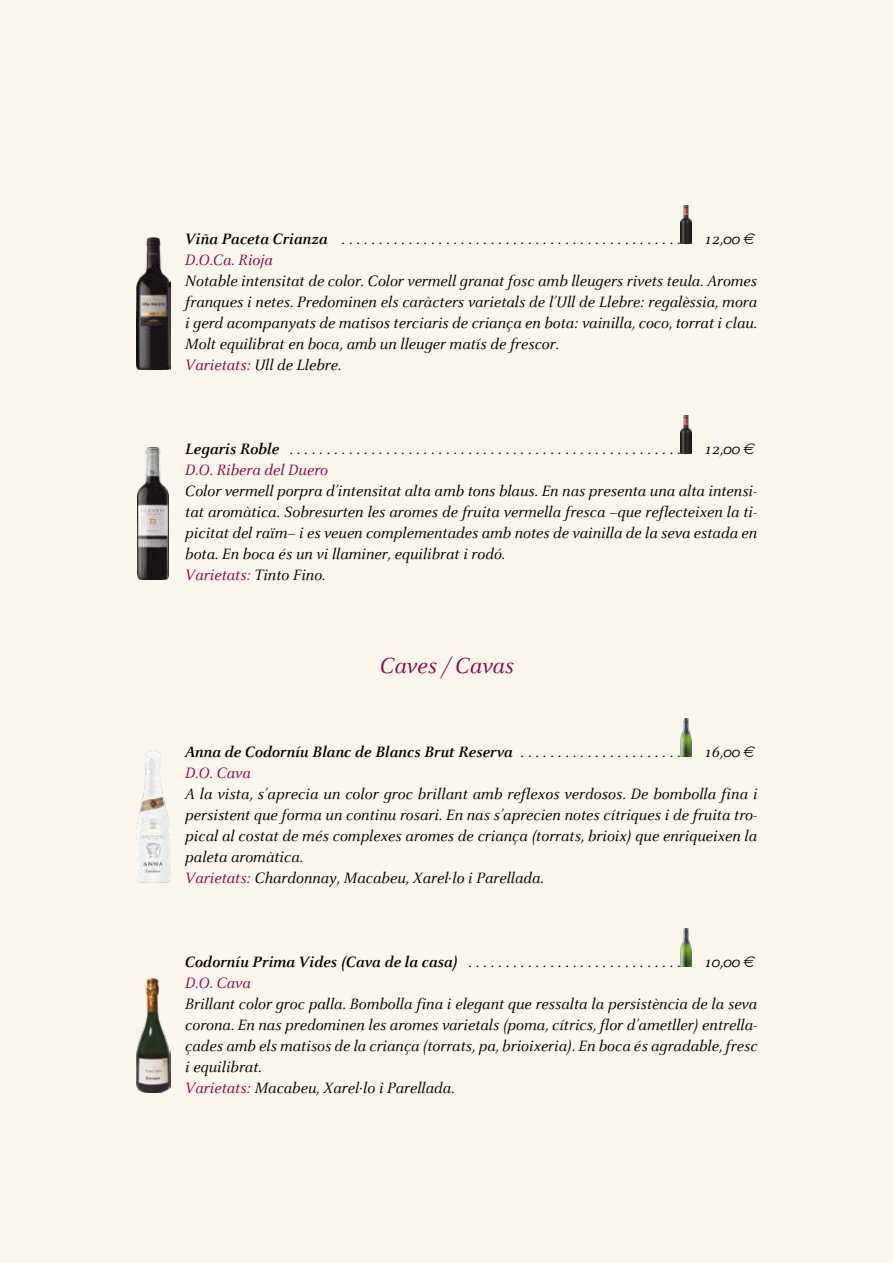
<style>
.page{position:relative;width:893px;height:1263px;background:#faf6eb}
.page>*{position:absolute;margin:0;border:0;box-sizing:border-box;transform-origin:0 0}
.t1{font:italic 24px "Celeste";color:#8b034f}
.t2{font:italic 16.5px/21px "Celeste";color:#000}
.t3{font:italic 700 16.5px "Celeste";color:#000}
.t4{font:italic 16.5px "Celeste";color:#8b034f}
.s1{font-weight:700}
.s2{font-family:"Times"}
.s3{color:#8b034f}
.s4{font-weight:400}
</style>
<div class="page">
<img style="left:136px;top:238px;width:34px;height:131px">
<img style="left:138px;top:448px;width:30px;height:131px">
<img style="left:136px;top:751px;width:34px;height:131px">
<img style="left:136px;top:978px;width:34px;height:115px">
<img style="left:681px;top:206px;width:10px;height:38px">
<img style="left:681px;top:416px;width:10px;height:38px">
<img style="left:681px;top:719px;width:10px;height:37px">
<img style="left:681px;top:929px;width:10px;height:37px">
<p class="t2" style="left:185px;top:229px;width:497px"><span class="s1">Viña Paceta Crianza</span> . . . . . . . . . . . . . . . . . . . . . . . . . . . . . . . . . . . . . . . . . . . . . .</p>
<p class="t2" style="left:703px;top:229px;width:54px">12,00 <span class="s2">€</span></p>
<p class="t4" style="left:185px;top:251px;width:89px">D.O.Ca. Rioja</p>
<p class="t2" style="left:185px;top:271px;width:573px">Notable intensitat de color. Color vermell granat fosc amb lleugers rivets teula. Aromes franques i netes. Predominen els caràcters varietals de l’Ull de Llebre: regalèssia, mora i gerd acompanyats de matisos terciaris de criança en bota: vainilla, coco, torrat i clau.<br>Molt equilibrat en boca, amb un lleuger matís de frescor.<br><span class="s3">Varietats:</span> Ull de Llebre.</p>
<p class="t2" style="left:185px;top:439px;width:497px"><span class="s1">Legaris Roble</span> . . . . . . . . . . . . . . . . . . . . . . . . . . . . . . . . . . . . . . . . . . . . . . . . . . . . .</p>
<p class="t2" style="left:703px;top:439px;width:54px">12,00 <span class="s2">€</span></p>
<p class="t4" style="left:185px;top:461px;width:144px">D.O. Ribera del Duero</p>
<p class="t2" style="left:185px;top:481px;width:573px">Color vermell porpra d’intensitat alta amb tons blaus. En nas presenta una alta intensi&shy;tat aromàtica. Sobresurten les aromes de fruita vermella fresca –que reflecteixen la ti&shy;picitat del raïm– i es veuen complementades amb notes de vainilla de la seva estada en bota. En boca és un vi llaminer, equilibrat i rodó.<br><span class="s3">Varietats:</span> Tinto Fino.</p>
<h1 class="t1" style="left:379px;top:653px;width:136px">Caves / Cavas</h1>
<p class="t3" style="left:185px;top:743px;width:497px">Anna de Codorníu Blanc de Blancs Brut Reserva <span class="s4">. . . . . . . . . . . . . . . . . . . . . .</span></p>
<p class="t2" style="left:703px;top:742px;width:54px">16,00 <span class="s2">€</span></p>
<p class="t4" style="left:185px;top:764px;width:67px">D.O. Cava</p>
<p class="t2" style="left:185px;top:784px;width:574px">A la vista, s’aprecia un color groc brillant amb reflexos verdosos. De bombolla fina i persistent que forma un continu rosari. En nas s’aprecien notes cítriques i de fruita tro&shy;pical al costat de més complexes aromes de criança (torrats, brioix) que enriqueixen la paleta aromàtica.<br><span class="s3">Varietats:</span> Chardonnay, Macabeu, Xarel·lo i Parellada.</p>
<p class="t3" style="left:185px;top:953px;width:497px">Codorníu Prima Vides (Cava de la casa) <span class="s4">. . . . . . . . . . . . . . . . . . . . . . . . . . . . .</span></p>
<p class="t2" style="left:703px;top:952px;width:54px">10,00 <span class="s2">€</span></p>
<p class="t4" style="left:185px;top:974px;width:67px">D.O. Cava</p>
<p class="t2" style="left:185px;top:994px;width:574px">Brillant color groc palla. Bombolla fina i elegant que ressalta la persistència de la seva corona. En nas predominen les aromes varietals (poma, cítrics, flor d’ametller) entrella&shy;çades amb els matisos de la criança (torrats, pa, brioixeria). En boca és agradable, fresc i equilibrat.<br><span class="s3">Varietats:</span> Macabeu, Xarel·lo i Parellada.</p>
</div>
